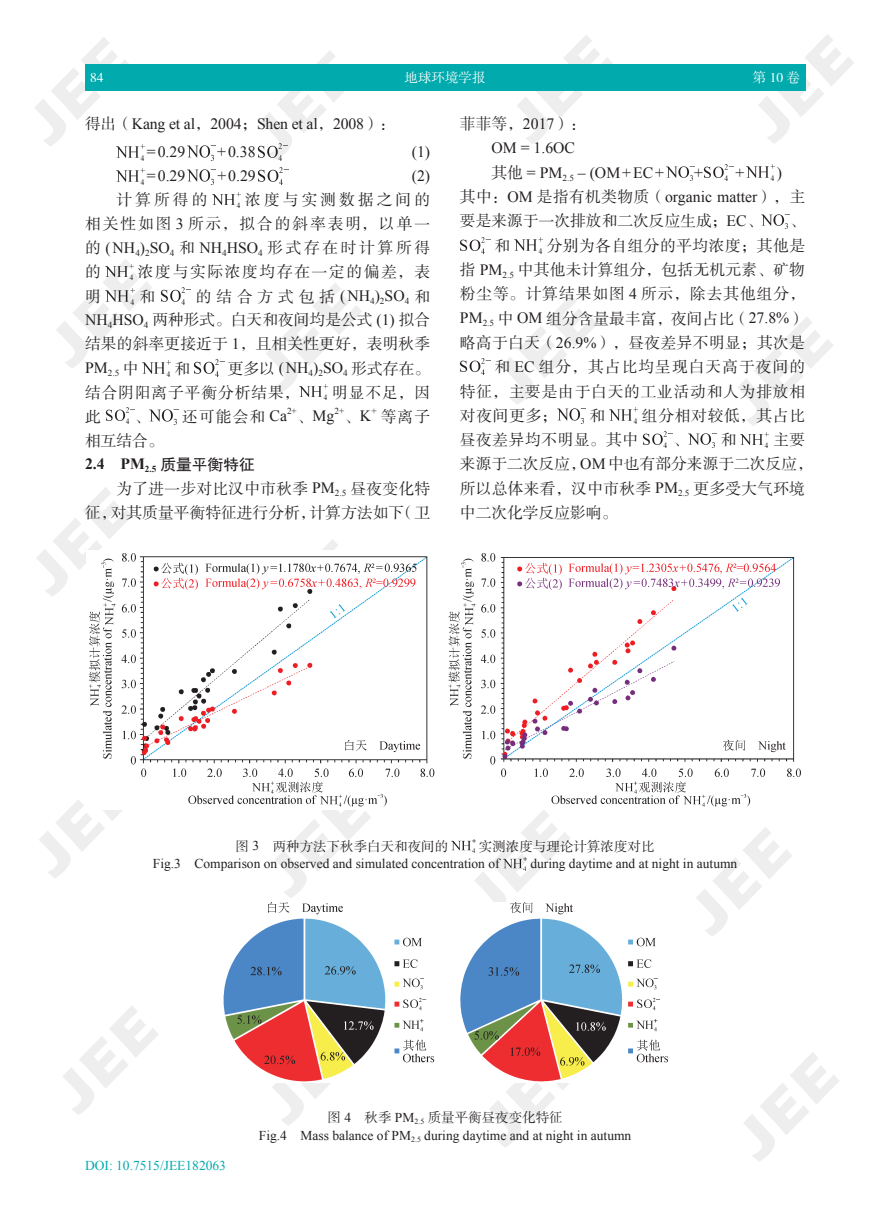
<style>
.page{position:relative;width:893px;height:1212px;background:#fff}
.page>*{position:absolute;margin:0;border:0;box-sizing:border-box;transform-origin:0 0}
.t1{font:15.75px/24px "FZSSJW GB1 0";letter-spacing:.025em;color:#231f20;text-align:justify}
.t2{font:15.75px/24.3px "FZSSJW GB1 0";color:#231f20;text-align:right}
.t3{font:15.75px/28.5px "Times New Roman";color:#231f20}
.t4{font:15.75px/23.9px "FZSSJW GB1 0";letter-spacing:.055em;color:#231f20}
.t5{font:15.75px "FZSSJW GB1 0";letter-spacing:.06em;color:#231f20}
.t6{font:15.75px "FZSSJW GB1 0";letter-spacing:.05em;color:#231f20}
.t7{font:15.75px "FZSSJW GB1 0";letter-spacing:.065em;color:#231f20}
.t8{font:15.75px "FZSSJW GB1 0";letter-spacing:.105em;color:#231f20}
.t9{font:15.75px "FZHTJW GB1 0";color:#231f20}
.t10{font:15.75px "FZSSJW GB1 0";letter-spacing:.045em;color:#231f20}
.t11{font:13.5px "Times New Roman";color:#231f20}
.t12{font:13.5px "FZSSJW GB1 0";color:#231f20}
.t13{font:13.5px "Times New Roman";color:#00aaad}
.t14{font:13.5px "FZSSJW GB1 0";color:#fff}
.t15{font:9.15px "Times New Roman";color:#231f20}
.s1{font-family:"FZSSJW GB1 0"}
.s2{font-family:"Times New Roman"}
.s3{font-family:"Times New Roman";font-weight:700}
</style>
<div class="page">
<div style="left:85px;top:64px;width:720px;height:27px;background:#00aaad"></div>
<img style="left:452px;top:840px;width:10px;height:11px">
<img style="left:117px;top:144px;width:28px;height:16px">
<img style="left:187px;top:146px;width:27px;height:14px">
<img style="left:117px;top:168px;width:28px;height:16px">
<img style="left:187px;top:170px;width:27px;height:14px">
<img style="left:258px;top:168px;width:30px;height:16px">
<img style="left:212px;top:192px;width:29px;height:16px">
<img style="left:160px;top:288px;width:31px;height:16px">
<img style="left:142px;top:360px;width:29px;height:16px">
<img style="left:194px;top:360px;width:30px;height:16px">
<img style="left:300px;top:394px;width:27px;height:6px">
<img style="left:105px;top:408px;width:29px;height:15px">
<img style="left:150px;top:410px;width:27px;height:14px">
<img style="left:666px;top:166px;width:28px;height:14px">
<img style="left:703px;top:164px;width:30px;height:16px">
<img style="left:746px;top:165px;width:29px;height:15px">
<img style="left:761px;top:214px;width:28px;height:15px">
<img style="left:460px;top:237px;width:30px;height:16px">
<img style="left:514px;top:238px;width:29px;height:15px">
<img style="left:460px;top:359px;width:29px;height:16px">
<img style="left:557px;top:409px;width:27px;height:14px">
<img style="left:609px;top:407px;width:29px;height:16px">
<img style="left:642px;top:432px;width:31px;height:16px">
<img style="left:688px;top:434px;width:27px;height:14px">
<img style="left:740px;top:432px;width:29px;height:16px">
<img style="left:223px;top:903px;width:445px;height:179px">
<img style="left:89px;top:553px;width:712px;height:254px">
<svg style="left:105px;top:264px;width:49px;height:106px"></svg>
<svg style="left:257px;top:143px;width:31px;height:18px"></svg>
<svg style="left:299px;top:384px;width:29px;height:10px"></svg>
<svg style="left:262px;top:788px;width:111px;height:19px"></svg>
<svg style="left:462px;top:839px;width:110px;height:82px"></svg>
<svg style="left:477px;top:1037px;width:110px;height:45px"></svg>
<p class="t14" style="left:90px;top:71px;width:15px">84</p>
<p class="t14" style="left:405px;top:71px;width:82px">地球环境学报</p>
<p class="t14" style="left:753px;top:71px;width:49px">第10卷</p>
<p class="t3" style="left:147px;top:109px;width:250px;text-indent:-62px"><span class="s1">得出（</span>Kang et al<span class="s1">，</span>2004<span class="s1">；</span>Shen et al<span class="s1">，</span>2008<span class="s1">）：</span>=0.29</p>
<p class="t3" style="left:217px;top:137px;width:40px">+0.38</p>
<p class="t3" style="left:412px;top:137px;width:20px">(1)</p>
<p class="t3" style="left:147px;top:161px;width:40px">=0.29</p>
<p class="t3" style="left:217px;top:161px;width:40px">+0.29</p>
<p class="t3" style="left:412px;top:161px;width:20px">(2)</p>
<p class="t1" style="left:117px;top:189px;width:92px">计算所得的</p>
<p class="t1" style="left:85px;top:189px;width:347px;text-indent:160px">浓度与实测数据之间的相关性如图 <span class="s2">3</span> 所示，拟合的斜率表明，以单一的 <span class="s2">(NH</span><sub>4</sub><span class="s2">)</span><sub>2</sub><span class="s2">SO</span><sub>4</sub> 和 <span class="s2">NH</span><sub>4</sub><span class="s2">HSO</span><sub>4</sub> 形式存在时计算所得的</p>
<p class="t8" style="left:138px;top:264px;width:294px">浓度与实际浓度均存在一定的偏差，表</p>
<p class="t1" style="left:85px;top:285px;width:347px;text-indent:111px">的结合方式包括 <span class="s2">(NH</span><sub>4</sub><span class="s2">)</span><sub>2</sub><span class="s2">SO</span><sub>4</sub> 和<span class="s2">NH</span><sub>4</sub><span class="s2">HSO</span><sub>4</sub> 两种形式。白天和夜间均是公式 <span class="s2">(1)</span> 拟合结果的斜率更接近于 <span class="s2">1</span>，且相关性更好，表明秋季</p>
<p class="t15" style="left:85px;top:367px;width:55px"><sup>PM</sup>2.5 <sup>中</sup></p>
<p class="t1" style="left:174px;top:357px;width:17px">和</p>
<p class="t1" style="left:85px;top:285px;width:17px">明</p>
<p class="t1" style="left:140px;top:285px;width:17px">和</p>
<p class="t4" style="left:85px;top:357px;width:347px;text-indent:143px">更多以 <span class="s2">(NH</span><sub>4</sub><span class="s2">)</span><sub>2</sub><span class="s2">SO</span><sub>4</sub> 形式存在。结合阴阳离子平衡分析结果，</p>
<p class="t1" style="left:332px;top:381px;width:100px">明显不足，因</p>
<p class="t1" style="left:85px;top:405px;width:17px">此</p>
<p class="t1" style="left:134px;top:405px;width:17px">、</p>
<p class="t1" style="left:182px;top:405px;width:106px">还可能会和 <span class="s2">Ca</span></p>
<p class="t15" style="left:287px;top:405px;width:11px">2+</p>
<p class="t15" style="left:334px;top:405px;width:11px">2+</p>
<p class="t15" style="left:371px;top:405px;width:7px">+</p>
<p class="t1" style="left:381px;top:405px;width:51px">等离子</p>
<p class="t3" style="left:297px;top:401px;width:39px"><span class="s1">、</span>Mg</p>
<p class="t1" style="left:344px;top:405px;width:29px">、<span class="s2">K</span></p>
<p class="t1" style="left:85px;top:429px;width:80px">相互结合。</p>
<p class="t9" style="left:85px;top:455px;width:171px"><span class="s3">2.4 PM</span><sub>2.5</sub> 质量平衡特征</p>
<p class="t2" style="left:85px;top:477px;width:347px">为了进一步对比汉中市秋季 <span class="s2">PM</span><sub>2.5</sub> 昼夜变化特<br>征，对其质量平衡特征进行分析，计算方法如下（卫</p>
<p class="t1" style="left:460px;top:113px;width:127px">菲菲等，<span class="s2">2017</span>）：</p>
<p class="t3" style="left:491px;top:135px;width:174px;line-height:24.5px">OM = 1.6OC<br><span class="s1">其他</span> = PM<sub>2.5</sub> – (OM+EC+</p>
<p class="t3" style="left:460px;top:160px;width:347px;line-height:24.2px;text-indent:317px">)<br><span class="s1">其中：</span>OM <span class="s1">是指有机类物质（</span>organic matter<span class="s1">），主</span></p>
<p class="t2" style="left:460px;top:210px;width:304px">要是来源于一次排放和二次反应生成；<span class="s2">EC</span>、</p>
<p class="t1" style="left:789px;top:210px;width:17px">、</p>
<p class="t1" style="left:494px;top:234px;width:17px">和</p>
<p class="t1" style="left:547px;top:234px;width:260px">分别为各自组分的平均浓度；其他是</p>
<p class="t1" style="left:460px;top:258px;width:347px">指 <span class="s2">PM</span><sub>2.5</sub> 中其他未计算组分，包括无机元素、矿物</p>
<p class="t5" style="left:460px;top:286px;width:347px">粉尘等。计算结果如图 <span class="s2">4</span> 所示，除去其他组分，</p>
<p class="t2" style="left:460px;top:307px;width:347px"><span class="s2">PM</span><sub>2.5</sub> 中 <span class="s2">OM</span> 组分含量最丰富，夜间占比（<span class="s2">27.8%</span>）</p>
<p class="t1" style="left:460px;top:331px;width:347px">略高于白天（<span class="s2">26.9%</span>），昼夜差异不明显；其次是</p>
<p class="t7" style="left:495px;top:359px;width:312px">和 <span class="s2">EC</span> 组分，其占比均呈现白天高于夜间的</p>
<p class="t6" style="left:460px;top:383px;width:347px">特征，主要是由于白天的工业活动和人为排放相</p>
<p class="t1" style="left:460px;top:404px;width:99px">对夜间更多；</p>
<p class="t1" style="left:589px;top:404px;width:17px">和</p>
<p class="t10" style="left:642px;top:407px;width:165px">组分相对较低，其占比</p>
<p class="t1" style="left:460px;top:429px;width:180px">昼夜差异均不明显。其中</p>
<p class="t1" style="left:673px;top:429px;width:17px">、</p>
<p class="t1" style="left:721px;top:429px;width:17px">和</p>
<p class="t3" style="left:694px;top:158px;width:10px">+</p>
<p class="t3" style="left:735px;top:158px;width:10px">+</p>
<p class="t2" style="left:460px;top:429px;width:355px;text-align:left;text-indent:313px">主要来源于二次反应，<span class="s2">OM</span> 中也有部分来源于二次反应，所以总体来看，汉中市秋季 <span class="s2">PM</span><sub>2.5</sub> 更多受大气环境中二次化学反应影响。</p>
<p class="t12" style="left:236px;top:839px;width:214px">图 <span class="s2">3</span> 两种方法下秋季白天和夜间的</p>
<p class="t12" style="left:479px;top:839px;width:177px">实测浓度与理论计算浓度对比</p>
<p class="t11" style="left:153px;top:855px;width:348px">Fig.3 Comparison on observed and simulated concentration of</p>
<p class="t11" style="left:530px;top:855px;width:208px">during daytime and at night in autumn</p>
<p class="t13" style="left:85px;top:1157px;width:142px">DOI: 10.7515/JEE182063</p>
<p class="t12" style="left:327px;top:1110px;width:237px">图 <span class="s2">4</span> 秋季 <span class="s2">PM</span><sub>2.5</sub> 质量平衡昼夜变化特征</p>
<p class="t11" style="left:259px;top:1126px;width:374px">Fig.4 Mass balance of PM<sub>2.5</sub> during daytime and at night in autumn</p>
</div>
